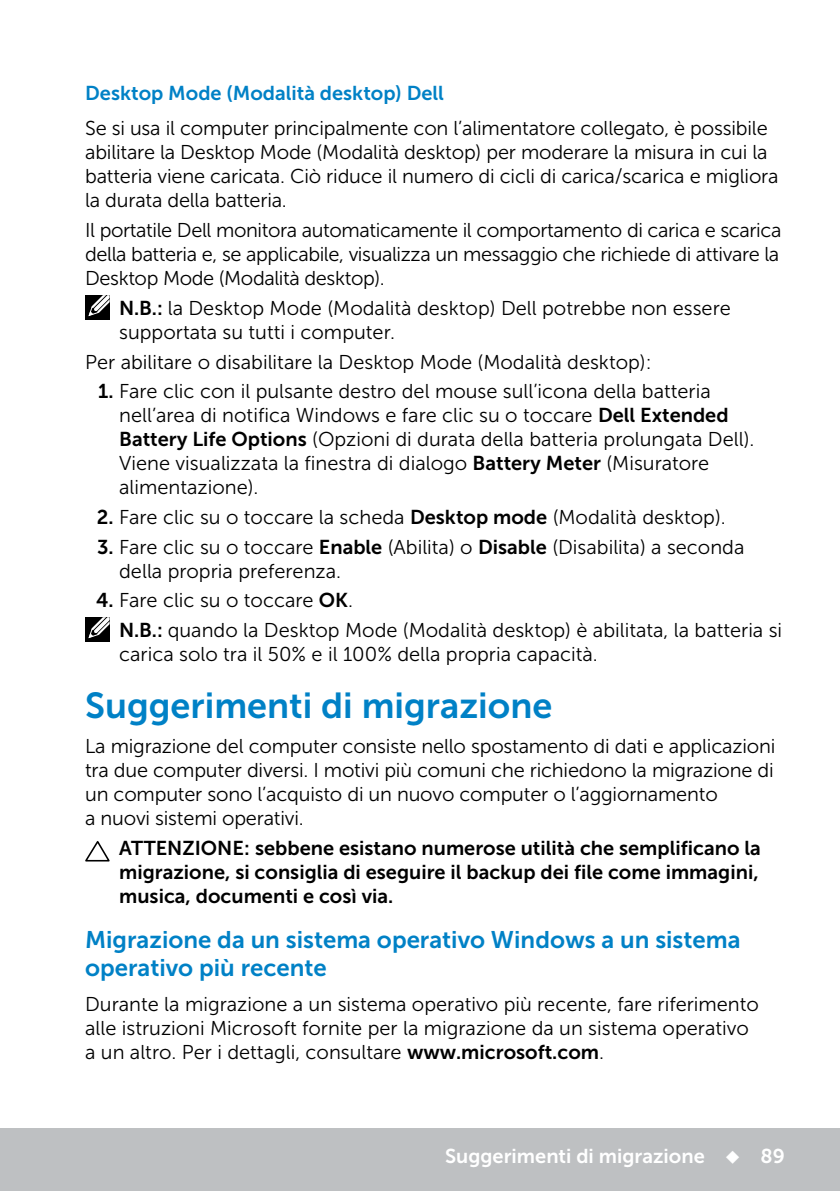
<style>
.page{position:relative;width:840px;height:1191px;background:#fff}
.page>*{position:absolute;margin:0;border:0;box-sizing:border-box;transform-origin:0 0}
.Head1{font:36px "Museo Sans For Dell 700";color:#0081c6}
.Head2{font:24px/28px "Museo Sans For Dell 700";color:#0081c6}
.Paragraph{font:20px/24px "Museo Sans For Dell 300";letter-spacing:-.005em;color:#000}
.Note{font:20px/24px "Museo Sans For Dell 300";color:#000}
.Note-2{font:20px/24px "Museo Sans For Dell 700";color:#000;text-align:justify}
.Head3{font:20px "Museo Sans For Dell 700";color:#0081c6}
.t1{font:20px "Museo Sans For Dell 700";color:#fff}
.s1{font-family:"Museo Sans For Dell 700"}
</style>
<div class="page">
<div style="left:0;top:1128px;width:839px;height:63px;background:#bec0c2"></div>
<div style="left:85px;top:295px;width:24px;height:24px;background:#000"></div>
<svg style="left:88px;top:295px;width:22px;height:22px"></svg>
<div style="left:85px;top:617px;width:24px;height:24px;background:#000"></div>
<svg style="left:88px;top:617px;width:22px;height:22px"></svg>
<svg style="left:85px;top:841px;width:25px;height:21px"></svg>
<p class="Head3" style="left:85px;top:82px;width:360px">Desktop Mode (Modalità desktop) Dell</p>
<p class="Paragraph" style="left:85px;top:117px;width:694px">Se si usa il computer principalmente con l’alimentatore collegato, è possibile abilitare la Desktop Mode (Modalità desktop) per moderare la misura in cui la batteria viene caricata. Ciò riduce il numero di cicli di carica/scarica e migliora la durata della batteria.</p>
<p class="Paragraph" style="left:85px;top:218px;width:697px;text-align:justify">Il portatile Dell monitora automaticamente il comportamento di carica e scarica della batteria e, se applicabile, visualizza un messaggio che richiede di attivare la Desktop Mode (Modalità desktop).</p>
<p class="Note" style="left:119px;top:296px;width:612px"><span class="s1">N.B.:</span> la Desktop Mode (Modalità desktop) Dell potrebbe non essere supportata su tutti i computer.</p>
<p class="Paragraph" style="left:85px;top:350px;width:567px">Per abilitare o disabilitare la Desktop Mode (Modalità desktop):</p>
<p class="Paragraph" style="left:119px;top:379px;width:636px;text-indent:-21px"><span class="s1">1.</span> Fare clic con il pulsante destro del mouse sull’icona della batteria nell’area di notifica Windows e fare clic su o toccare <span class="s1">Dell Extended Battery Life Options</span> (Opzioni di durata della batteria prolungata Dell).<br>Viene visualizzata la finestra di dialogo <span class="s1">Battery Meter</span> (Misuratore alimentazione).</p>
<p class="Paragraph" style="left:97px;top:505px;width:630px"><span class="s1">2.</span> Fare clic su o toccare la scheda <span class="s1">Desktop mode</span> (Modalità desktop).</p>
<p class="Paragraph" style="left:119px;top:535px;width:626px;text-indent:-22px"><span class="s1">3.</span> Fare clic su o toccare <span class="s1">Enable</span> (Abilita) o <span class="s1">Disable</span> (Disabilita) a seconda della propria preferenza.</p>
<p class="Paragraph" style="left:96px;top:588px;width:258px"><span class="s1">4.</span> Fare clic su o toccare <span class="s1">OK</span>.</p>
<p class="Note" style="left:119px;top:618px;width:664px"><span class="s1">N.B.:</span> quando la Desktop Mode (Modalità desktop) è abilitata, la batteria si carica solo tra il 50% e il 100% della propria capacità.</p>
<p class="Head1" style="left:85px;top:685px;width:468px">Suggerimenti di migrazione</p>
<p class="Paragraph" style="left:85px;top:734px;width:691px">La migrazione del computer consiste nello spostamento di dati e applicazioni tra due computer diversi. I motivi più comuni che richiedono la migrazione di un computer sono l’acquisto di un nuovo computer o l’aggiornamento<br>a nuovi sistemi operativi.</p>
<p class="Note-2" style="left:119px;top:836px;width:642px">ATTENZIONE: sebbene esistano numerose utilità che semplificano la migrazione, si consiglia di eseguire il backup dei file come immagini, musica, documenti e così via.</p>
<p class="Head2" style="left:85px;top:925px;width:656px">Migrazione da un sistema operativo Windows a un sistema operativo più recente</p>
<p class="Paragraph" style="left:85px;top:992px;width:675px">Durante la migrazione a un sistema operativo più recente, fare riferimento alle istruzioni Microsoft fornite per la migrazione da un sistema operativo a un altro. Per i dettagli, consultare <span class="s1">www.microsoft.com</span>.</p>
<p class="t1" style="left:445px;top:1144px;width:341px">Suggerimenti di migrazione ◆ 89</p>
</div>
